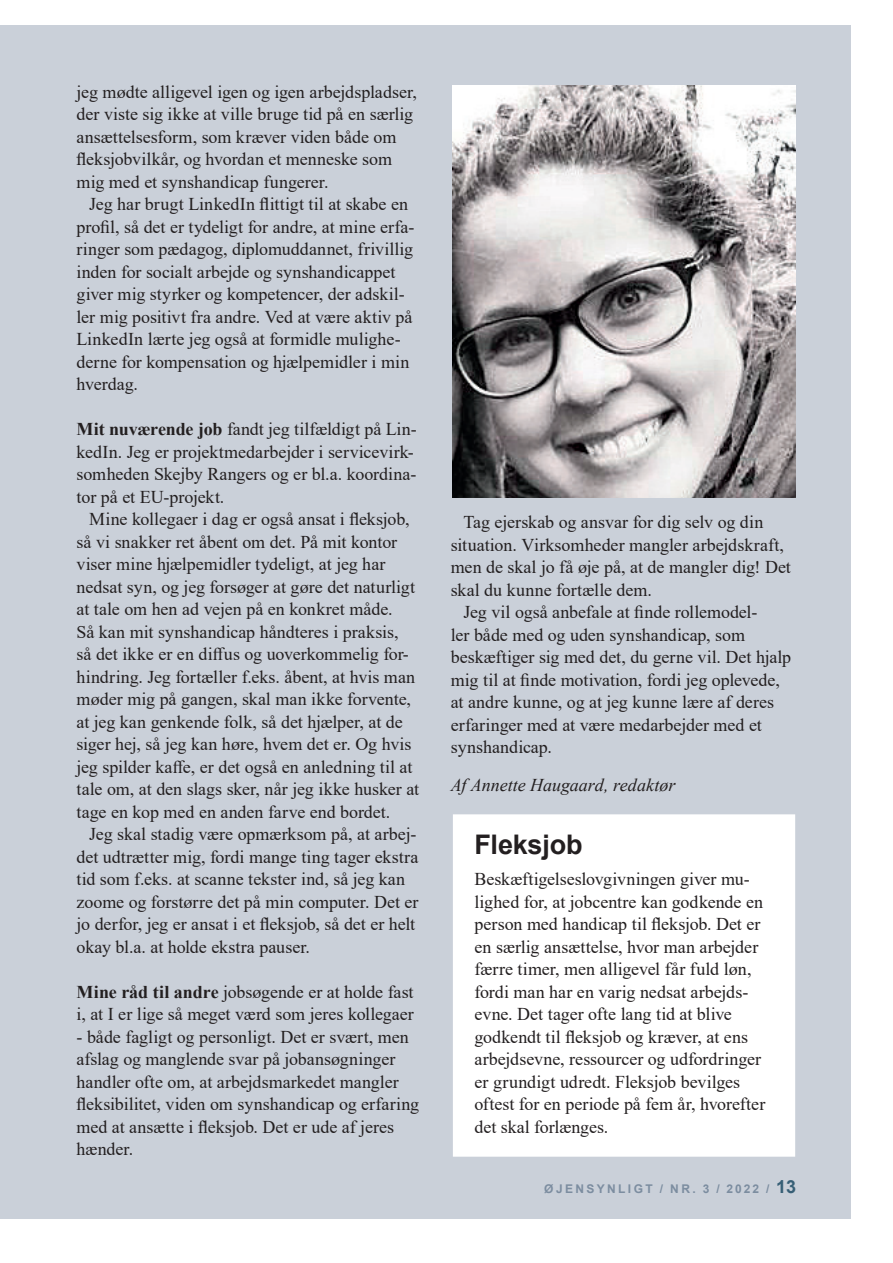
<style>
.page{position:relative;width:893px;height:1263px;background:#fff}
.page>*{position:absolute;margin:0;border:0;box-sizing:border-box;transform-origin:0 0}
.t1{font:700 27px "Arial";letter-spacing:-.005em;color:#231f20}
.No_Spacing{font:18px/22.5px "Times New Roman";letter-spacing:-.005em;color:#231f20}
.No_Spacing-2{font:italic 18px "Times New Roman";color:#231f20}
.t2{font:700 12px "Arial";letter-spacing:.2em;color:#7c8da0}
.s1{font-weight:700}
.s2{font-size:18px;color:#375f76}
</style>
<div class="page">
<div style="left:0;top:26px;width:850px;height:1193px;background:#cad0d9"></div>
<div style="left:453px;top:814px;width:342px;height:343px;background:#fff"></div>
<img style="left:453px;top:85px;width:342px;height:412px">
<p class="No_Spacing" style="left:77px;top:80px;width:342px">jeg mødte alligevel igen og igen arbejdspladser, der viste sig ikke at ville bruge tid på en særlig ansættelsesform, som kræver viden både om fleksjobvilkår, og hvordan et menneske som mig med et synshandicap fungerer.</p>
<p class="No_Spacing" style="left:77px;top:192px;width:339px;text-indent:13px">Jeg har brugt LinkedIn flittigt til at skabe en profil, så det er tydeligt for andre, at mine erfa&shy;ringer som pædagog, diplomuddannet, frivillig inden for socialt arbejde og synshandicappet giver mig styrker og kompetencer, der adskil&shy;ler mig positivt fra andre. Ved at være aktiv på LinkedIn lærte jeg også at formidle mulighe&shy;derne for kompensation og hjælpemidler i min hverdag.</p>
<p class="No_Spacing" style="left:77px;top:417px;width:342px"><span class="s1">Mit nuværende job</span> fandt jeg tilfældigt på Lin&shy;kedIn. Jeg er projektmedarbejder i servicevirk&shy;somheden Skejby Rangers og er bl.a. koordina&shy;tor på et EU-projekt.</p>
<p class="No_Spacing" style="left:77px;top:507px;width:344px;text-indent:13px">Mine kollegaer i dag er også ansat i fleksjob, så vi snakker ret åbent om det. På mit kontor viser mine hjælpemidler tydeligt, at jeg har nedsat syn, og jeg forsøger at gøre det naturligt at tale om hen ad vejen på en konkret måde.<br>Så kan mit synshandicap håndteres i praksis,<br>så det ikke er en diffus og uoverkommelig for&shy;hindring. Jeg fortæller f.eks. åbent, at hvis man møder mig på gangen, skal man ikke forvente, at jeg kan genkende folk, så det hjælper, at de siger hej, så jeg kan høre, hvem det er. Og hvis jeg spilder kaffe, er det også en anledning til at tale om, at den slags sker, når jeg ikke husker at tage en kop med en anden farve end bordet.</p>
<p class="No_Spacing" style="left:77px;top:822px;width:344px;text-indent:13px">Jeg skal stadig være opmærksom på, at arbej&shy;det udtrætter mig, fordi mange ting tager ekstra tid som f.eks. at scanne tekster ind, så jeg kan zoome og forstørre det på min computer. Det er jo derfor, jeg er ansat i et fleksjob, så det er helt okay bl.a. at holde ekstra pauser.</p>
<p class="No_Spacing" style="left:77px;top:980px;width:339px"><span class="s1">Mine råd til andre</span> jobsøgende er at holde fast i, at I er lige så meget værd som jeres kollegaer</p>
<p class="No_Spacing" style="left:77px;top:1025px;width:344px">- både fagligt og personligt. Det er svært, men afslag og manglende svar på jobansøgninger handler ofte om, at arbejdsmarkedet mangler fleksibilitet, viden om synshandicap og erfaring med at ansætte i fleksjob. Det er ude af jeres hænder.</p>
<p class="No_Spacing" style="left:451px;top:510px;width:342px;text-indent:13px">Tag ejerskab og ansvar for dig selv og din situation. Virksomheder mangler arbejdskraft, men de skal jo få øje på, at de mangler dig! Det skal du kunne fortælle dem.</p>
<p class="No_Spacing" style="left:451px;top:600px;width:342px;text-indent:13px">Jeg vil også anbefale at finde rollemodel-<br>ler både med og uden synshandicap, som beskæftiger sig med det, du gerne vil. Det hjalp mig til at finde motivation, fordi jeg oplevede, at andre kunne, og at jeg kunne lære af deres erfaringer med at være medarbejder med et synshandicap.</p>
<p class="No_Spacing-2" style="left:451px;top:772px;width:226px">Af Annette Haugaard, redaktør</p>
<p class="t1" style="left:474px;top:826px;width:110px">Fleksjob</p>
<p class="No_Spacing" style="left:474px;top:867px;width:292px">Beskæftigelseslovgivningen giver mu&shy;lighed for, at jobcentre kan godkende en person med handicap til fleksjob. Det er en særlig ansættelse, hvor man arbejder færre timer, men alligevel får fuld løn, fordi man har en varig nedsat arbejds&shy;evne. Det tager ofte lang tid at blive godkendt til fleksjob og kræver, at ens arbejdsevne, ressourcer og udfordringer er grundigt udredt. Fleksjob bevilges oftest for en periode på fem år, hvorefter det skal forlænges.</p>
<p class="t2" style="left:544px;top:1180px;width:253px">ØJENSYNLIGT / NR. 3 / 2022 / <span class="s2">13</span></p>
</div>
